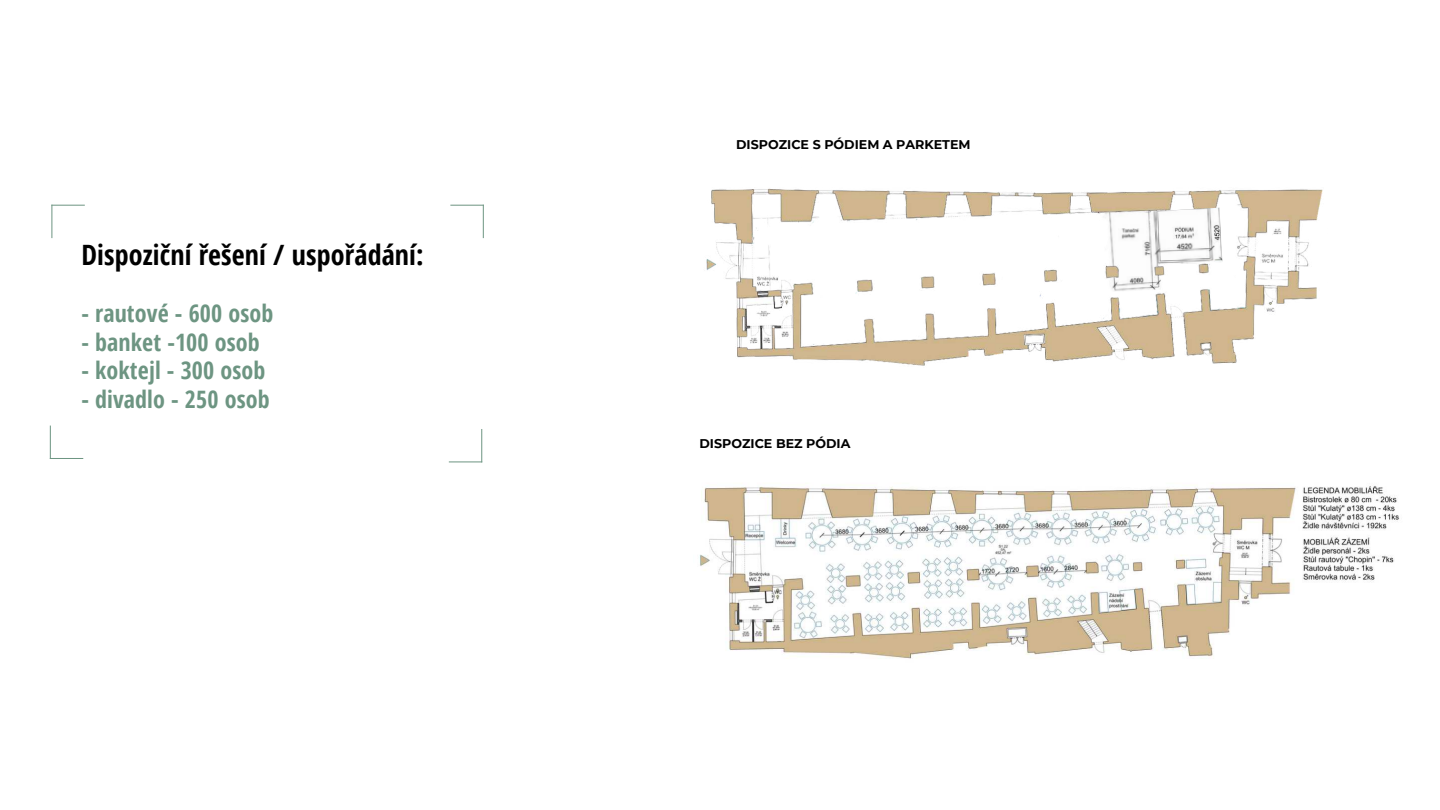
<style>
.page{position:relative;width:1440px;height:810px;background:#fff}
.page>*{position:absolute;margin:0;border:0;box-sizing:border-box;transform-origin:0 0}
.t1{font:700 28px "Open Sans Condensed";letter-spacing:.005em;color:#000}
.t2{font:700 24px "Open Sans Condensed";letter-spacing:.005em;color:#6d9582}
.t3{font:700 12.6px "Montserrat";color:#000}
</style>
<div class="page">
<hr style="left:51px;top:205px;width:34px;height:1px;background:#6d9582">
<hr style="left:51px;top:205px;width:1px;height:33px;background:#6d9582">
<hr style="left:483px;top:205px;width:1px;height:33px;background:#6d9582">
<hr style="left:450px;top:205px;width:34px;height:1px;background:#6d9582">
<hr style="left:50px;top:426px;width:1px;height:33px;background:#6d9582">
<hr style="left:50px;top:458px;width:33px;height:1px;background:#6d9582">
<hr style="left:449px;top:461px;width:33px;height:1px;background:#6d9582">
<hr style="left:481px;top:429px;width:1px;height:33px;background:#6d9582">
<img style="left:699px;top:486px;width:701px;height:173px">
<img style="left:706px;top:188px;width:617px;height:178px">
<img style="left:1150px;top:208px;width:72px;height:58px">
<p class="t1" style="left:81px;top:235px;width:344px">Dispoziční řešení / uspořádání:</p>
<p class="t2" style="left:81px;top:297px;width:194px">- rautové - 600 osob</p>
<p class="t2" style="left:81px;top:325px;width:180px">- banket -100 osob</p>
<p class="t2" style="left:81px;top:354px;width:186px">- koktejl - 300 osob</p>
<p class="t2" style="left:81px;top:382px;width:190px">- divadlo - 250 osob</p>
<p class="t3" style="left:736px;top:136px;width:236px">DISPOZICE S PÓDIEM A PARKETEM</p>
<p class="t3" style="left:699px;top:434px;width:152px">DISPOZICE BEZ PÓDIA</p>
</div>
